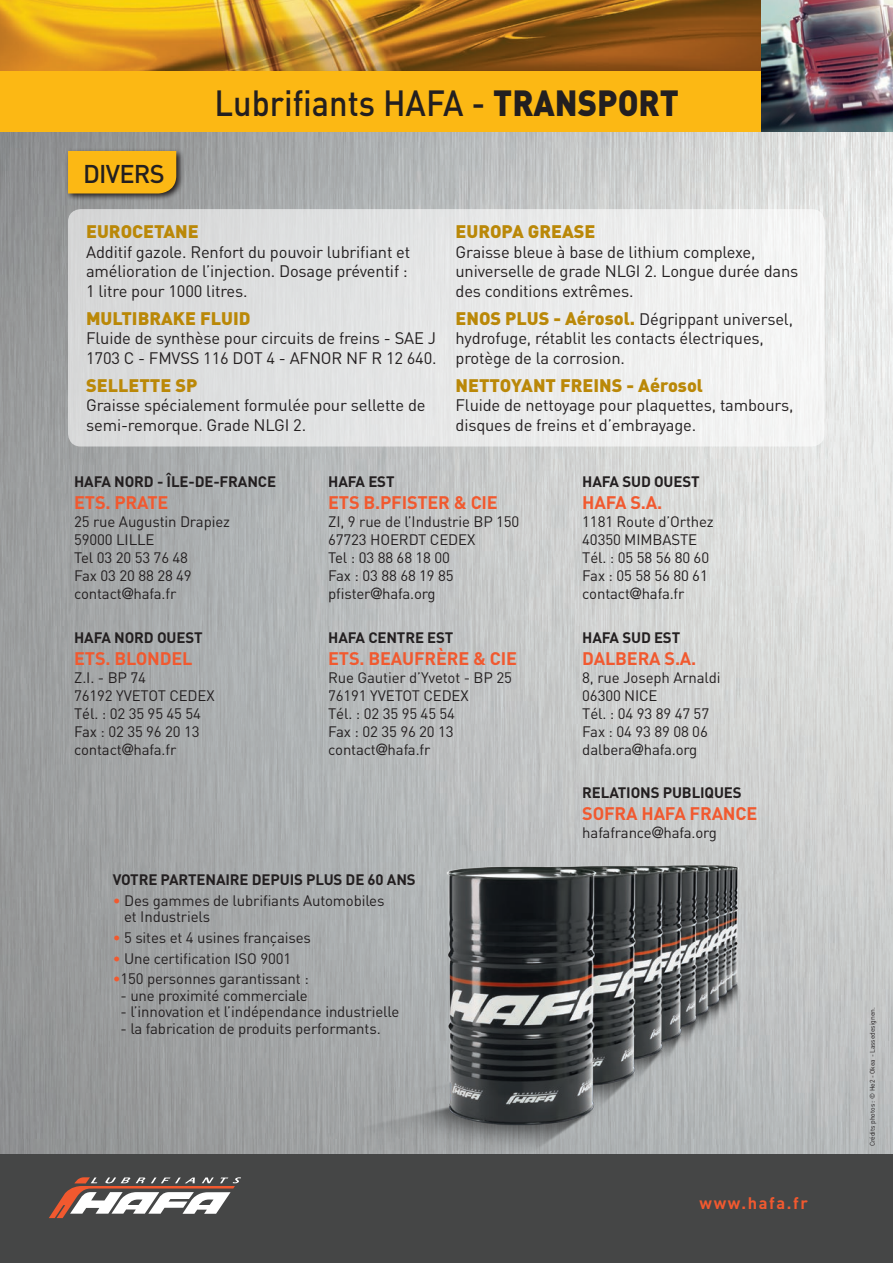
<style>
.page{position:relative;width:893px;height:1263px;background:#fff}
.page>*{position:absolute;margin:0;border:0;box-sizing:border-box;transform-origin:0 0}
.t1{font:500 36px "DIN";color:#231f20;scale:.91 1}
._3-Titre_Produit{font:500 25.35px "DIN";letter-spacing:-.03em;color:#231f20}
.t2{font:700 18px "DIN";letter-spacing:-.01em;color:#f1592f}
.t3{font:900 18px "DIN";color:#ba8808}
.t4{font:16.5px/19.5px "DIN";letter-spacing:-.01em;color:#231f20}
.t5{font:700 16.5px "DIN";letter-spacing:.1em;color:#f1592f}
.t6{font:15px/16.5px "DIN";letter-spacing:-.01em;color:#231f20}
.t7{font:700 15px "DIN";letter-spacing:-.01em;color:#231f20}
.t8{font:6.75px "DIN";letter-spacing:-.01em;color:#231f20}
.s1{font-weight:900}
.s2{font-weight:900;font-size:18px;color:#ba8808}
.s3{font-family:"Futura"}
.s4{color:#f1592f}
</style>
<div class="page">
<img style="left:0;top:132px;width:893px;height:1022px">
<div style="left:0;top:1154px;width:893px;height:109px;background:#454646"></div>
<img style="left:0;top:0;width:761px;height:72px">
<div style="left:0;top:72px;width:893px;height:60px;background:#fcb814"></div>
<img style="left:761px;top:0;width:132px;height:132px">
<div style="left:68px;top:209px;width:756px;height:237px;background:linear-gradient(to right,#d6d7d7,#f6f6f6);border-radius:13px"></div>
<svg style="left:65px;top:148px;width:120px;height:54px"></svg>
<div style="left:68px;top:151px;width:108px;height:42px;background:#fcb814"></div>
<img style="left:362px;top:817px;width:456px;height:337px">
<svg style="left:49px;top:1177px;width:192px;height:41px"></svg>
<p class="_3-Titre_Produit" style="left:83px;top:157px;width:83px">DIVERS</p>
<p class="t1" style="left:214px;top:80px;width:512px">Lubrifiants HAFA - <span class="s1">TRANSPORT</span></p>
<p class="t3" style="left:86px;top:220px;width:114px">EUROCETANE</p>
<p class="t4" style="left:86px;top:242px;width:326px">Additif gazole. Renfort du pouvoir lubrifiant et amélioration de l’injection. Dosage préventif :<br>1 litre pour 1000 litres.</p>
<p class="t3" style="left:86px;top:306px;width:166px">MULTIBRAKE FLUID</p>
<p class="t4" style="left:86px;top:328px;width:352px">Fluide de synthèse pour circuits de freins - SAE J<br>1703 C - FMVSS 116 DOT 4 - AFNOR NF R 12 640.</p>
<p class="t3" style="left:86px;top:373px;width:113px">SELLETTE SP</p>
<p class="t4" style="left:86px;top:395px;width:341px">Graisse spécialement formulée pour sellette de semi-remorque. Grade NLGI 2.</p>
<p class="t3" style="left:455px;top:220px;width:141px">EUROPA GREASE</p>
<p class="t4" style="left:455px;top:242px;width:344px">Graisse bleue à base de lithium complexe, universelle de grade NLGI 2. Longue durée dans des conditions extrêmes.</p>
<p class="t4" style="left:455px;top:309px;width:339px"><span class="s2">ENOS PLUS - Aérosol.</span> Dégrippant universel, hydrofuge, rétablit les contacts électriques, protège de la corrosion.</p>
<p class="t3" style="left:455px;top:373px;width:249px">NETTOYANT FREINS - Aérosol</p>
<p class="t4" style="left:455px;top:395px;width:340px">Fluide de nettoyage pour plaquettes, tambours, disques de freins et d’embrayage.</p>
<p class="t7" style="left:74px;top:472px;width:203px">HAFA NORD - ÎLE-DE-FRANCE</p>
<p class="t2" style="left:74px;top:490px;width:96px">ETS. PRATE</p>
<p class="t6" style="left:74px;top:513px;width:157px">25 rue Augustin Drapiez</p>
<p class="t6" style="left:74px;top:531px;width:82px">59000 LILLE</p>
<p class="t6" style="left:74px;top:549px;width:115px">Tel 03 20 53 76 48</p>
<p class="t6" style="left:74px;top:567px;width:119px">Fax 03 20 88 28 49</p>
<p class="t6" style="left:74px;top:585px;width:104px">contact<span class="s3">@</span>hafa.fr</p>
<p class="t7" style="left:74px;top:628px;width:130px">HAFA NORD OUEST</p>
<p class="t2" style="left:74px;top:646px;width:120px">ETS. BLONDEL</p>
<p class="t6" style="left:74px;top:669px;width:73px">Z.I. - BP 74</p>
<p class="t6" style="left:74px;top:687px;width:142px">76192 YVETOT CEDEX</p>
<p class="t6" style="left:74px;top:705px;width:128px">Tél. : 02 35 95 45 54</p>
<p class="t6" style="left:74px;top:723px;width:127px">Fax : 02 35 96 20 13</p>
<p class="t6" style="left:74px;top:741px;width:104px">contact<span class="s3">@</span>hafa.fr</p>
<p class="t7" style="left:328px;top:472px;width:68px">HAFA EST</p>
<p class="t2" style="left:328px;top:490px;width:171px">ETS B.PFISTER &amp; CIE</p>
<p class="t6" style="left:328px;top:513px;width:193px">ZI, 9 rue de l’Industrie BP 150</p>
<p class="t6" style="left:328px;top:531px;width:149px">67723 HOERDT CEDEX</p>
<p class="t6" style="left:328px;top:549px;width:123px">Tel : 03 88 68 18 00</p>
<p class="t6" style="left:328px;top:567px;width:127px">Fax : 03 88 68 19 85</p>
<p class="t6" style="left:328px;top:585px;width:109px">pfister<span class="s3">@</span>hafa.org</p>
<p class="t7" style="left:328px;top:628px;width:127px">HAFA CENTRE EST</p>
<p class="t2" style="left:328px;top:646px;width:190px">ETS. BEAUFRÈRE &amp; CIE</p>
<p class="t6" style="left:328px;top:669px;width:185px">Rue Gautier d’Yvetot - BP 25</p>
<p class="t6" style="left:328px;top:687px;width:142px">76191 YVETOT CEDEX</p>
<p class="t6" style="left:328px;top:705px;width:128px">Tél. : 02 35 95 45 54</p>
<p class="t6" style="left:328px;top:723px;width:127px">Fax : 02 35 96 20 13</p>
<p class="t6" style="left:328px;top:741px;width:104px">contact<span class="s3">@</span>hafa.fr</p>
<p class="t7" style="left:113px;top:870px;width:305px">VOTRE PARTENAIRE DEPUIS PLUS DE 60 ANS</p>
<p class="t6" style="left:124px;top:892px;width:262px;text-indent:-11px"><span class="s4">•</span> Des gammes de lubrifiants Automobiles et Industriels</p>
<p class="t6" style="left:113px;top:929px;width:200px"><span class="s4">•</span> 5 sites et 4 usines françaises</p>
<p class="t6" style="left:113px;top:950px;width:180px"><span class="s4">•</span> Une certification ISO 9001</p>
<p class="t6" style="left:113px;top:970px;width:198px"><span class="s4">•</span>150 personnes garantissant :</p>
<p class="t6" style="left:121px;top:987px;width:189px">- une proximité commerciale</p>
<p class="t6" style="left:121px;top:1003px;width:280px">- l’innovation et l’indépendance industrielle</p>
<p class="t6" style="left:121px;top:1020px;width:262px">- la fabrication de produits performants.</p>
<p class="t7" style="left:582px;top:472px;width:119px">HAFA SUD OUEST</p>
<p class="t2" style="left:582px;top:490px;width:81px">HAFA S.A.</p>
<p class="t6" style="left:582px;top:513px;width:133px">1181 Route d’Orthez</p>
<p class="t6" style="left:582px;top:531px;width:116px">40350 MIMBASTE</p>
<p class="t6" style="left:582px;top:549px;width:128px">Tél. : 05 58 56 80 60</p>
<p class="t6" style="left:582px;top:567px;width:127px">Fax : 05 58 56 80 61</p>
<p class="t6" style="left:582px;top:585px;width:104px">contact<span class="s3">@</span>hafa.fr</p>
<p class="t7" style="left:582px;top:628px;width:99px">HAFA SUD EST</p>
<p class="t2" style="left:582px;top:646px;width:116px">DALBERA S.A.</p>
<p class="t6" style="left:582px;top:669px;width:140px">8, rue Joseph Arnaldi</p>
<p class="t6" style="left:582px;top:687px;width:77px">06300 NICE</p>
<p class="t6" style="left:582px;top:705px;width:128px">Tél. : 04 93 89 47 57</p>
<p class="t6" style="left:582px;top:723px;width:127px">Fax : 04 93 89 08 06</p>
<p class="t6" style="left:582px;top:741px;width:117px">dalbera<span class="s3">@</span>hafa.org</p>
<p class="t7" style="left:582px;top:783px;width:161px">RELATIONS PUBLIQUES</p>
<p class="t2" style="left:582px;top:802px;width:177px">SOFRA HAFA FRANCE</p>
<p class="t6" style="left:582px;top:824px;width:136px">hafafrance<span class="s3">@</span>hafa.org</p>
<p class="t5" style="left:700px;top:1192px;width:110px">www.hafa.fr</p>
<p class="t8" style="left:868px;top:1146px;width:141px;rotate:-90deg">Crédits photos : © He2 - Okea - Lassedesignen.</p>
</div>
